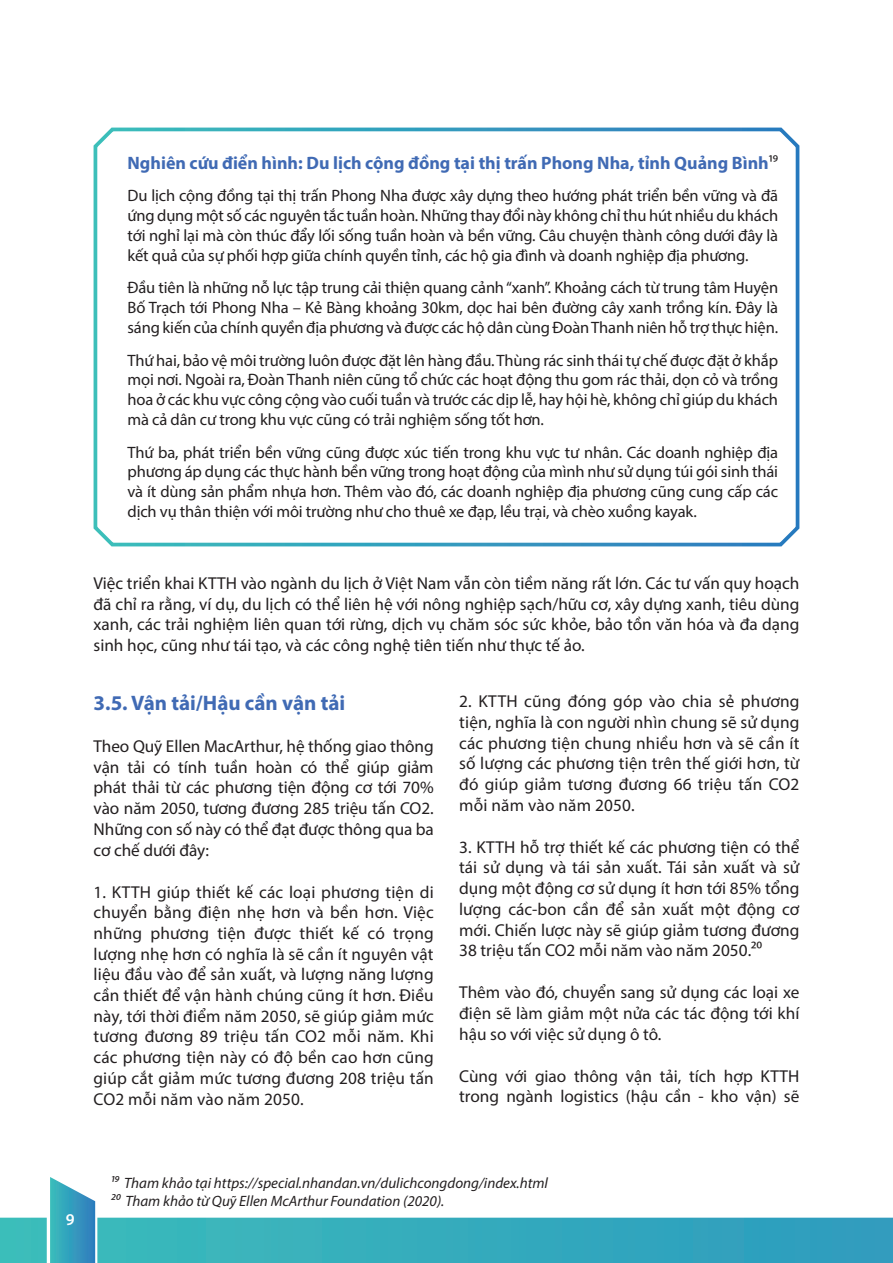
<style>
.page{position:relative;width:893px;height:1263px;background:#fff}
.page>*{position:absolute;margin:0;border:0;box-sizing:border-box;transform-origin:0 0}
.t1{font:700 21px "Myriad Pro";color:#406ab4}
.t2{font:700 18px "Myriad Pro";color:#406ab4}
.t3{font:17.25px/20.7px "Myriad Pro";color:#231f20;text-align:justify}
.t4{font:16.5px/19.8px "Myriad Pro";letter-spacing:-.01em;color:#231f20;text-align:justify}
.t5{font:600 16.5px "Myriad Pro";color:#fff}
.t6{font:italic 15px/18px "Myriad Pro";color:#231f20}
.s1{font-weight:400;font-size:16.5px;color:#231f20}
</style>
<div class="page">
<svg style="left:0;top:1177px;width:893px;height:86px"></svg>
<div style="left:94px;top:128px;width:705px;height:418px;border:4px solid #fff;border-radius:17px"></div>
<p class="t2" style="left:128px;top:151px;width:652px">Nghiên cứu điển hình: Du lịch cộng đồng tại thị trấn Phong Nha, tỉnh Quảng Bình<span class="s1">19</span></p>
<p class="t4" style="left:128px;top:186px;width:652px">Du lịch cộng đồng tại thị trấn Phong Nha được xây dựng theo hướng phát triển bền vững và đã ứng dụng một số các nguyên tắc tuần hoàn. Những thay đổi này không chỉ thu hút nhiều du khách tới nghỉ lại mà còn thúc đẩy lối sống tuần hoàn và bền vững. Câu chuyện thành công dưới đây là kết quả của sự phối hợp giữa chính quyền tỉnh, các hộ gia đình và doanh nghiệp địa phương.</p>
<p class="t4" style="left:128px;top:278px;width:652px">Đầu tiên là những nỗ lực tập trung cải thiện quang cảnh “xanh”. Khoảng cách từ trung tâm Huyện Bố Trạch tới Phong Nha – Kẻ Bàng khoảng 30km, dọc hai bên đường cây xanh trồng kín. Đây là sáng kiến của chính quyền địa phương và được các hộ dân cùng Đoàn Thanh niên hỗ trợ thực hiện.</p>
<p class="t4" style="left:128px;top:350px;width:652px">Thứ hai, bảo vệ môi trường luôn được đặt lên hàng đầu. Thùng rác sinh thái tự chế được đặt ở khắp mọi nơi. Ngoài ra, Đoàn Thanh niên cũng tổ chức các hoạt động thu gom rác thải, dọn cỏ và trồng hoa ở các khu vực công cộng vào cuối tuần và trước các dịp lễ, hay hội hè, không chỉ giúp du khách mà cả dân cư trong khu vực cũng có trải nghiệm sống tốt hơn.</p>
<p class="t4" style="left:128px;top:442px;width:652px">Thứ ba, phát triển bền vững cũng được xúc tiến trong khu vực tư nhân. Các doanh nghiệp địa phương áp dụng các thực hành bền vững trong hoạt động của mình như sử dụng túi gói sinh thái và ít dùng sản phẩm nhựa hơn. Thêm vào đó, các doanh nghiệp địa phương cũng cung cấp các dịch vụ thân thiện với môi trường như cho thuê xe đạp, lều trại, và chèo xuồng kayak.</p>
<p class="t3" style="left:94px;top:572px;width:707px">Việc triển khai KTTH vào ngành du lịch ở Việt Nam vẫn còn tiềm năng rất lớn. Các tư vấn quy hoạch đã chỉ ra rằng, ví dụ, du lịch có thể liên hệ với nông nghiệp sạch/hữu cơ, xây dựng xanh, tiêu dùng xanh, các trải nghiệm liên quan tới rừng, dịch vụ chăm sóc sức khỏe, bảo tồn văn hóa và đa dạng sinh học, cũng như tái tạo, và các công nghệ tiên tiến như thực tế ảo.</p>
<p class="t1" style="left:94px;top:689px;width:253px">3.5. Vận tải/Hậu cần vận tải</p>
<p class="t3" style="left:94px;top:736px;width:342px">Theo Quỹ Ellen MacArthur, hệ thống giao thông vận tải có tính tuần hoàn có thể giúp giảm phát thải từ các phương tiện động cơ tới 70% vào năm 2050, tương đương 285 triệu tấn CO2.<br>Những con số này có thể đạt được thông qua ba cơ chế dưới đây:</p>
<p class="t3" style="left:94px;top:881px;width:342px">1. KTTH giúp thiết kế các loại phương tiện di chuyển bằng điện nhẹ hơn và bền hơn. Việc những phương tiện được thiết kế có trọng lượng nhẹ hơn có nghĩa là sẽ cần ít nguyên vật liệu đầu vào để sản xuất, và lượng năng lượng cần thiết để vận hành chúng cũng ít hơn. Điều này, tới thời điểm năm 2050, sẽ giúp giảm mức tương đương 89 triệu tấn CO2 mỗi năm. Khi các phương tiện này có độ bền cao hơn cũng giúp cắt giảm mức tương đương 208 triệu tấn CO2 mỗi năm vào năm 2050.</p>
<p class="t3" style="left:459px;top:691px;width:342px">2. KTTH cũng đóng góp vào chia sẻ phương tiện, nghĩa là con người nhìn chung sẽ sử dụng các phương tiện chung nhiều hơn và sẽ cần ít số lượng các phương tiện trên thế giới hơn, từ đó giúp giảm tương đương 66 triệu tấn CO2 mỗi năm vào năm 2050.</p>
<p class="t3" style="left:459px;top:836px;width:342px">3. KTTH hỗ trợ thiết kế các phương tiện có thể tái sử dụng và tái sản xuất. Tái sản xuất và sử dụng một động cơ sử dụng ít hơn tới 85% tổng lượng các-bon cần để sản xuất một động cơ mới. Chiến lược này sẽ giúp giảm tương đương 38 triệu tấn CO2 mỗi năm vào năm 2050.20</p>
<p class="t3" style="left:459px;top:982px;width:342px">Thêm vào đó, chuyển sang sử dụng các loại xe điện sẽ làm giảm một nửa các tác động tới khí hậu so với việc sử dụng ô tô.</p>
<p class="t3" style="left:459px;top:1065px;width:342px">Cùng với giao thông vận tải, tích hợp KTTH trong ngành logistics (hậu cần - kho vận) sẽ</p>
<p class="t5" style="left:66px;top:1209px;width:10px">9</p>
<p class="t6" style="left:111px;top:1174px;width:439px">19 Tham khảo tại https://special.nhandan.vn/dulichcongdong/index.html<br>20 Tham khảo từ Quỹ Ellen McArthur Foundation (2020).</p>
</div>
